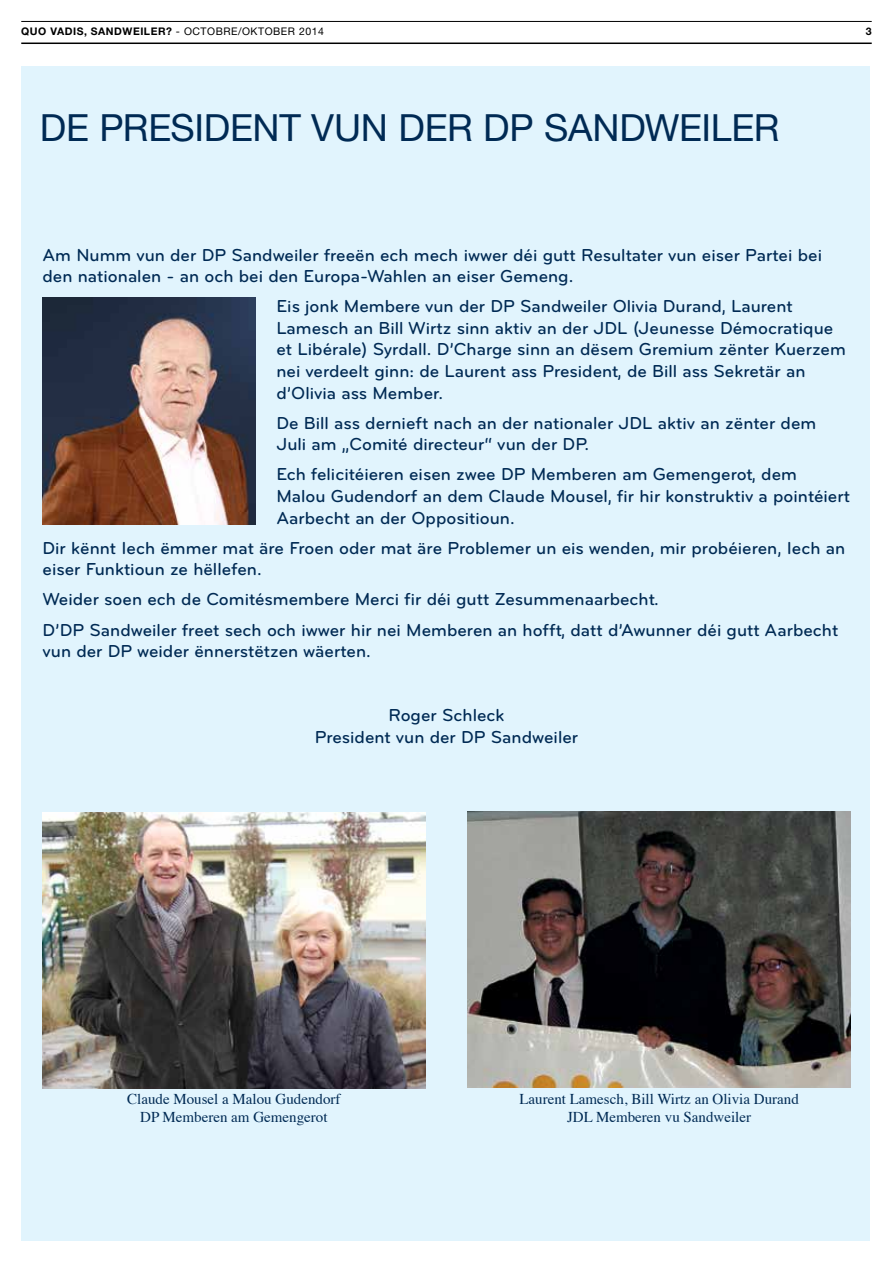
<style>
.page{position:relative;width:893px;height:1263px;background:#fff}
.page>*{position:absolute;margin:0;border:0;box-sizing:border-box;transform-origin:0 0}
.t1{font:37.5px "Helvetica Neue LT Std";letter-spacing:-.01em;color:#002a54}
.t2{font:500 18px/21.6px "Bryant Pro";color:#002a54}
.t3{font:15px/18px "Times";color:#002a54;text-align:center}
.t4{font:700 10.5px "Helvetica Neue LT Std";letter-spacing:.05em;color:#000}
.s1{font-weight:400}
</style>
<div class="page">
<div style="left:21px;top:67px;width:849px;height:1174px;background:#e1f4fd"></div>
<img style="left:43px;top:298px;width:212px;height:226px">
<img style="left:468px;top:811px;width:382px;height:276px">
<img style="left:43px;top:812px;width:382px;height:277px">
<hr style="left:21px;top:43px;width:851px;height:1px;background:#000">
<hr style="left:21px;top:21px;width:851px;height:1px;background:#000">
<p class="t4" style="left:21px;top:25px;width:304px">QUO VADIS, SANDWEILER? <span class="s1">- OCTOBRE/OKTOBER 2014</span></p>
<p class="t4" style="left:866px;top:25px;width:7px">3</p>
<h1 class="t1" style="left:40px;top:106px;width:741px">DE PRESIDENT VUN DER DP SANDWEILER</h1>
<p class="t2" style="left:43px;top:244px;width:781px">Am Numm vun der DP Sandweiler freeën ech mech iwwer déi gutt Resultater vun eiser Partei bei den nationalen - an och bei den Europa-Wahlen an eiser Gemeng.</p>
<p class="t2" style="left:276px;top:295px;width:571px">Eis jonk Membere vun der DP Sandweiler Olivia Durand, Laurent Lamesch an Bill Wirtz sinn aktiv an der JDL (Jeunesse Démocratique et Libérale) Syrdall. D’Charge sinn an dësem Gremium zënter Kuerzem nei verdeelt ginn: de Laurent ass President, de Bill ass Sekretär an d’Olivia ass Member.</p>
<p class="t2" style="left:276px;top:412px;width:541px">De Bill ass dernieft nach an der nationaler JDL aktiv an zënter dem<br>Juli am „Comité directeur“ vun der DP.</p>
<p class="t2" style="left:276px;top:464px;width:575px">Ech felicitéieren eisen zwee DP Memberen am Gemengerot, dem<br>Malou Gudendorf an dem Claude Mousel, fir hir konstruktiv a pointéiert<br>Aarbecht an der Oppositioun.</p>
<p class="t2" style="left:43px;top:537px;width:804px">Dir kënnt Iech ëmmer mat äre Froen oder mat äre Problemer un eis wenden, mir probéieren, Iech an eiser Funktioun ze hëllefen.</p>
<p class="t2" style="left:43px;top:584px;width:797px;line-height:30.2px">Weider soen ech de Comitésmembere Merci fir déi gutt Zesummenaarbecht.<br>D’DP Sandweiler freet sech och iwwer hir nei Memberen an hofft, datt d’Awunner déi gutt Aarbecht</p>
<p class="t2" style="left:43px;top:640px;width:330px">vun der DP weider ënnerstëtzen wäerten.</p>
<p class="t2" style="left:315px;top:704px;width:265px;text-align:center">Roger Schleck<br>President vun der DP Sandweiler</p>
<p class="t3" style="left:127px;top:1089px;width:215px">Claude Mousel a Malou Gudendorf<br>DP Memberen am Gemengerot</p>
<p class="t3" style="left:519px;top:1089px;width:281px">Laurent Lamesch, Bill Wirtz an Olivia Durand<br>JDL Memberen vu Sandweiler</p>
</div>
